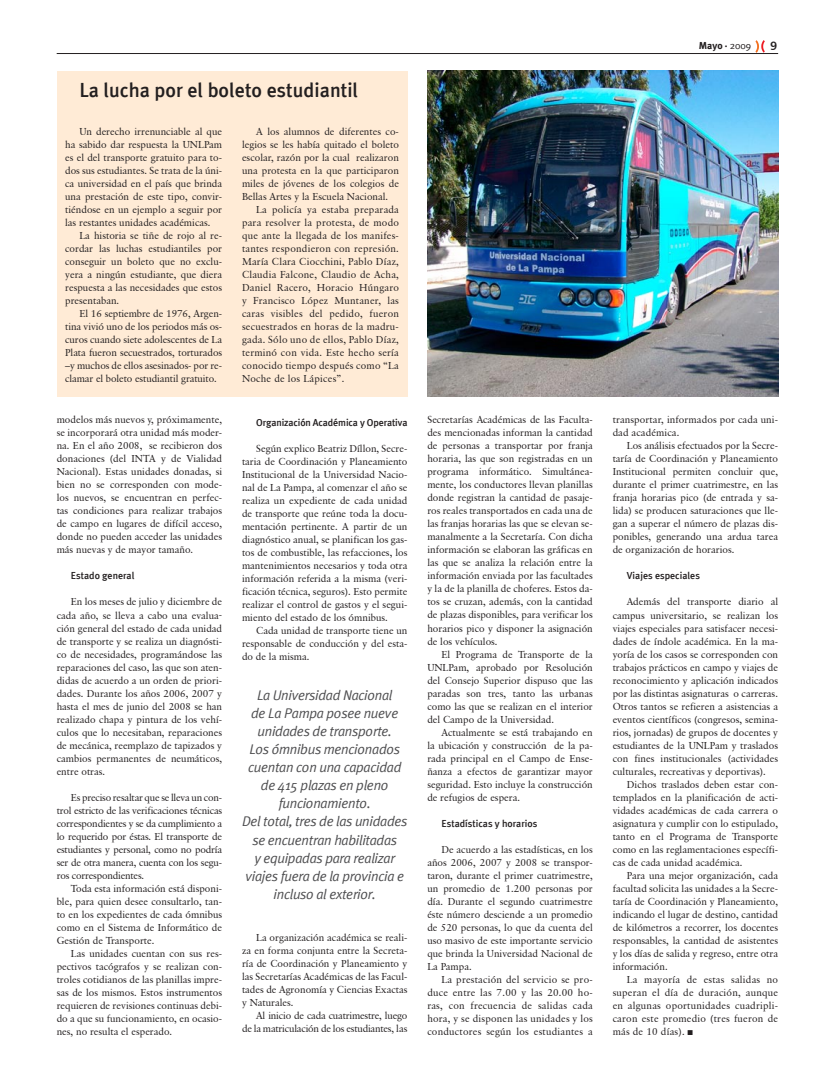
<style>
.page{position:relative;width:815px;height:1078px;background:#fff}
.page>*{position:absolute;margin:0;border:0;box-sizing:border-box;transform-origin:0 0}
.t1{font:500 20px "Meta Plus";color:#231f20}
.t2{font:italic 14px/18px "Meta Plus Normal";letter-spacing:-.02em;color:#4d4d4f;text-align:center}
.t3{font:12px "Humanist 777 BT Bold B";color:#231f20}
.t4{font:10px/13px "Classical Garamond BT";color:#231f20;text-align:justify}
.t5{font:500 10px "Meta Plus";color:#231f20}
.t6{font:10px/13px "Classical Garamond BT";letter-spacing:-.02em;color:#231f20;text-align:right}
.t7{font:700 10px "Meta Plus";color:#231f20}
.s1{font-family:"Meta Plus Normal";font-weight:400}
</style>
<div class="page">
<hr style="left:57px;top:53px;width:721px;height:1px;background:#231f20">
<svg style="left:755px;top:40px;width:10px;height:13px"></svg>
<img style="left:427px;top:71px;width:351px;height:326px">
<div style="left:57px;top:71px;width:350px;height:55px;background:#ffebd6"></div>
<div style="left:57px;top:122px;width:350px;height:275px;background:#ffebd6"></div>
<h1 class="t1" style="left:79px;top:78px;width:280px">La lucha por el boleto estudiantil</h1>
<p class="t4" style="left:65px;top:125px;width:158px;text-indent:14px">Un derecho irrenunciable al que ha sabido dar respuesta la UNLPam es el del transporte gratuito para to&shy;dos sus estudiantes. Se trata de la úni&shy;ca universidad en el país que brinda una prestación de este tipo, convir&shy;tiéndose en un ejemplo a seguir por las restantes unidades académicas.</p>
<p class="t4" style="left:65px;top:229px;width:158px;text-indent:14px">La historia se tiñe de rojo al re&shy;cordar las luchas estudiantiles por conseguir un boleto que no exclu&shy;yera a ningún estudiante, que diera respuesta a las necesidades que estos presentaban.</p>
<p class="t4" style="left:65px;top:307px;width:158px;text-indent:14px">El 16 septiembre de 1976, Argen&shy;tina vivió uno de los periodos más os&shy;curos cuando siete adolescentes de La Plata fueron secuestrados, torturados –y muchos de ellos asesinados- por re&shy;clamar el boleto estudiantil gratuito.</p>
<p class="t4" style="left:242px;top:125px;width:158px;text-indent:14px">A los alumnos de diferentes co&shy;legios se les había quitado el boleto escolar, razón por la cual realizaron una protesta en la que participaron miles de jóvenes de los colegios de Bellas Artes y la Escuela Nacional.</p>
<p class="t4" style="left:242px;top:203px;width:159px;text-indent:14px">La policía ya estaba preparada para resolver la protesta, de modo que ante la llegada de los manifes&shy;tantes respondieron con represión.<br>María Clara Ciocchini, Pablo Díaz, Claudia Falcone, Claudio de Acha, Daniel Racero, Horacio Húngaro y Francisco López Muntaner, las caras visibles del pedido, fueron secuestrados en horas de la madru&shy;gada. Sólo uno de ellos, Pablo Díaz, terminó con vida. Este hecho sería conocido tiempo después como “La Noche de los Lápices”.</p>
<p class="t4" style="left:57px;top:413px;width:167px">modelos más nuevos y, próximamente, se incorporará otra unidad más moder&shy;na. En el año 2008, se recibieron dos donaciones (del INTA y de Vialidad Nacional). Estas unidades donadas, si bien no se corresponden con mode&shy;los nuevos, se encuentran en perfec&shy;tas condiciones para realizar trabajos de campo en lugares de difícil acceso, donde no pueden acceder las unidades más nuevas y de mayor tamaño.</p>
<p class="t5" style="left:71px;top:570px;width:65px">Estado general</p>
<p class="t4" style="left:57px;top:595px;width:167px;text-indent:14px">En los meses de julio y diciembre de cada año, se lleva a cabo una evalua&shy;ción general del estado de cada unidad de transporte y se realiza un diagnósti&shy;co de necesidades, programándose las reparaciones del caso, las que son aten&shy;didas de acuerdo a un orden de priori&shy;dades. Durante los años 2006, 2007 y hasta el mes de junio del 2008 se han realizado chapa y pintura de los vehí&shy;culos que lo necesitaban, reparaciones de mecánica, reemplazo de tapizados y cambios permanentes de neumáticos, entre otras.</p>
<p class="t4" style="left:57px;top:790px;width:167px;text-indent:14px">Es preciso resaltar que se lleva un con&shy;trol estricto de las verificaciones técnicas correspondientes y se da cumplimiento a lo requerido por éstas. El transporte de estudiantes y personal, como no podría ser de otra manera, cuenta con los segu&shy;ros correspondientes.</p>
<p class="t4" style="left:57px;top:881px;width:167px;text-indent:14px">Toda esta información está disponi&shy;ble, para quien desee consultarlo, tan&shy;to en los expedientes de cada ómnibus como en el Sistema de Informático de Gestión de Transporte.</p>
<p class="t4" style="left:57px;top:946px;width:167px;text-indent:14px">Las unidades cuentan con sus res&shy;pectivos tacógrafos y se realizan con&shy;troles cotidianos de las planillas impre&shy;sas de los mismos. Estos instrumentos requieren de revisiones continuas debi&shy;do a que su funcionamiento, en ocasio&shy;nes, no resulta el esperado.</p>
<p class="t5" style="left:256px;top:416px;width:153px">Organización Académica y Operativa</p>
<p class="t4" style="left:242px;top:441px;width:167px;text-indent:14px">Según explico Beatriz Díllon, Secre&shy;taria de Coordinación y Planeamiento Institucional de la Universidad Nacio&shy;nal de La Pampa, al comenzar el año se realiza un expediente de cada unidad de transporte que reúne toda la docu&shy;mentación pertinente. A partir de un diagnóstico anual, se planifican los gas&shy;tos de combustible, las refacciones, los mantenimientos necesarios y toda otra información referida a la misma (veri&shy;ficación técnica, seguros). Esto permite realizar el control de gastos y el segui&shy;miento del estado de los ómnibus.</p>
<p class="t4" style="left:242px;top:623px;width:167px;text-indent:14px">Cada unidad de transporte tiene un responsable de conducción y del esta&shy;do de la misma.</p>
<p class="t2" style="left:242px;top:686px;width:167px">La Universidad Nacional<br>de La Pampa posee nueve unidades de transporte.<br>Los ómnibus mencionados cuentan con una capacidad de 415 plazas en pleno funcionamiento.<br>Del total, tres de las unidades se encuentran habilitadas<br>y equipadas para realizar viajes fuera de la provincia e incluso al exterior.</p>
<p class="t4" style="left:242px;top:930px;width:167px;text-indent:14px">La organización académica se reali&shy;za en forma conjunta entre la Secreta&shy;ría de Coordinación y Planeamiento y las Secretarías Académicas de las Facul&shy;tades de Agronomía y Ciencias Exactas y Naturales.</p>
<p class="t6" style="left:242px;top:1008px;width:167px">Al inicio de cada cuatrimestre, luego<br>de la matriculación de los estudiantes, las</p>
<p class="t7" style="left:699px;top:40px;width:54px">Mayo . <span class="s1">2009</span></p>
<p class="t3" style="left:770px;top:38px;width:9px">9</p>
<p class="t4" style="left:427px;top:413px;width:167px">Secretarías Académicas de las Faculta&shy;des mencionadas informan la cantidad de personas a transportar por franja horaria, las que son registradas en un programa informático. Simultánea&shy;mente, los conductores llevan planillas donde registran la cantidad de pasaje&shy;ros reales transportados en cada una de las franjas horarias las que se elevan se&shy;manalmente a la Secretaría. Con dicha información se elaboran las gráficas en las que se analiza la relación entre la información enviada por las facultades y la de la planilla de choferes. Estos da&shy;tos se cruzan, además, con la cantidad de plazas disponibles, para verificar los horarios pico y disponer la asignación de los vehículos.</p>
<p class="t4" style="left:427px;top:647px;width:167px;text-indent:14px">El Programa de Transporte de la UNLPam, aprobado por Resolución del Consejo Superior dispuso que las paradas son tres, tanto las urbanas como las que se realizan en el interior del Campo de la Universidad.</p>
<p class="t4" style="left:427px;top:725px;width:167px;text-indent:14px">Actualmente se está trabajando en la ubicación y construcción de la pa&shy;rada principal en el Campo de Ense&shy;ñanza a efectos de garantizar mayor seguridad. Esto incluye la construcción de refugios de espera.</p>
<p class="t5" style="left:441px;top:817px;width:97px">Estadísticas y horarios</p>
<p class="t4" style="left:427px;top:842px;width:167px;text-indent:14px">De acuerdo a las estadísticas, en los años 2006, 2007 y 2008 se transpor&shy;taron, durante el primer cuatrimestre, un promedio de 1.200 personas por día. Durante el segundo cuatrimestre éste número desciende a un promedio de 520 personas, lo que da cuenta del uso masivo de este importante servicio que brinda la Universidad Nacional de La Pampa.</p>
<p class="t4" style="left:427px;top:972px;width:167px;text-indent:14px">La prestación del servicio se pro&shy;duce entre las 7.00 y las 20.00 ho&shy;ras, con frecuencia de salidas cada hora, y se disponen las unidades y los conductores según los estudiantes a</p>
<p class="t4" style="left:613px;top:413px;width:167px">transportar, informados por cada uni&shy;dad académica.</p>
<p class="t4" style="left:613px;top:439px;width:167px;text-indent:14px">Los análisis efectuados por la Secre&shy;taría de Coordinación y Planeamiento Institucional permiten concluir que, durante el primer cuatrimestre, en las franja horarias pico (de entrada y sa&shy;lida) se producen saturaciones que lle&shy;gan a superar el número de plazas dis&shy;ponibles, generando una ardua tarea de organización de horarios.</p>
<p class="t5" style="left:627px;top:570px;width:75px">Viajes especiales</p>
<p class="t4" style="left:613px;top:595px;width:167px;text-indent:14px">Además del transporte diario al campus universitario, se realizan los viajes especiales para satisfacer necesi&shy;dades de índole académica. En la ma&shy;yoría de los casos se corresponden con trabajos prácticos en campo y viajes de reconocimiento y aplicación indicados por las distintas asignaturas o carreras.<br>Otros tantos se refieren a asistencias a eventos científicos (congresos, semina&shy;rios, jornadas) de grupos de docentes y estudiantes de la UNLPam y traslados con fines institucionales (actividades culturales, recreativas y deportivas).</p>
<p class="t4" style="left:613px;top:777px;width:167px;text-indent:14px">Dichos traslados deben estar con&shy;templados en la planificación de acti&shy;vidades académicas de cada carrera o asignatura y cumplir con lo estipulado, tanto en el Programa de Transporte como en las reglamentaciones específi&shy;cas de cada unidad académica.</p>
<p class="t4" style="left:613px;top:868px;width:167px;text-indent:14px">Para una mejor organización, cada facultad solicita las unidades a la Secre&shy;taría de Coordinación y Planeamiento, indicando el lugar de destino, cantidad de kilómetros a recorrer, los docentes responsables, la cantidad de asistentes y los días de salida y regreso, entre otra información.</p>
<p class="t4" style="left:613px;top:972px;width:167px;text-indent:14px">La mayoría de estas salidas no superan el día de duración, aunque en algunas oportunidades cuadripli&shy;caron este promedio (tres fueron de más de 10 días).</p>
</div>
